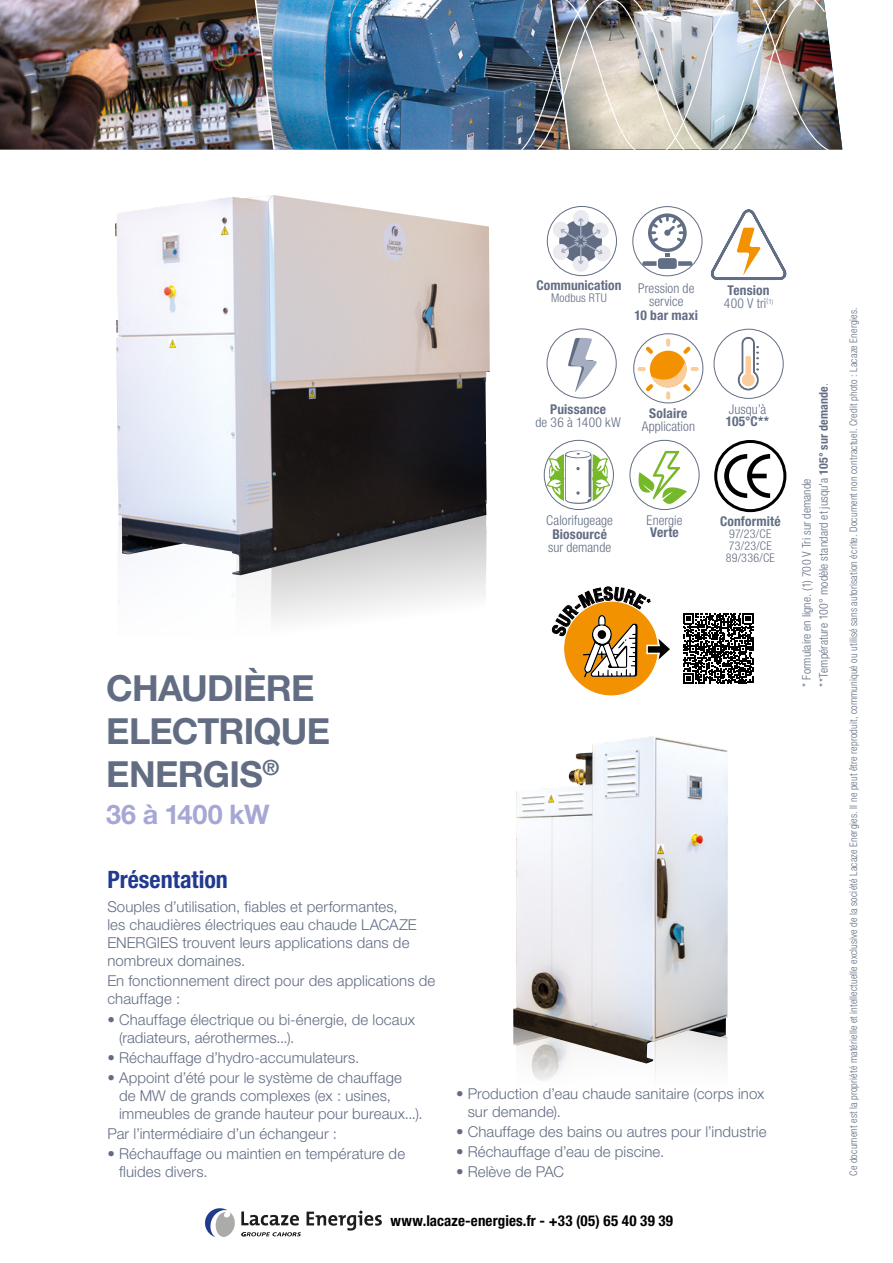
<style>
.page{position:relative;width:893px;height:1263px;background:#fff}
.page>*{position:absolute;margin:0;border:0;box-sizing:border-box;transform-origin:0 0}
._01-TITRE-Produit-CAP-gris{font:700 36px/43.2px "Helvetica Neue";letter-spacing:-.02em;color:#626d84}
.t1{font:700 27px "Helvetica Neue";letter-spacing:-.005em;color:#a6a7d4}
.Titre-texte-courant-bold-condensed{font:700 condensed 24px "Helvetica Neue";color:#213a8f}
.Texte-courant-G{font:300 15px/18px "Helvetica Neue";letter-spacing:.005em;color:#626d84}
.t2{font:700 condensed 15px "Helvetica Neue";letter-spacing:.01em;color:#000}
.Legende-picto{font:300 condensed 13.5px/12.8px "Helvetica Neue";letter-spacing:.005em;color:#626d84;text-align:center}
.Schemas-legende-centré{font:700 condensed 13.5px "Helvetica Neue";letter-spacing:.01em;color:#626d84}
.Legende-picto-2{font:700 condensed 13.5px/12.8px "Helvetica Neue";letter-spacing:.01em;color:#626d84}
.Schemas-legende{font:300 condensed 12px "Helvetica Neue";letter-spacing:.005em;color:#626d84}
.Schemas-legende-centré-2{font:300 condensed 12px "Helvetica Neue";letter-spacing:.02em;color:#626d84}
.t3{font:300 condensed 10.5px "Helvetica Neue";letter-spacing:.01em;color:#626d84}
.s1{font-weight:300}
.s2{font-weight:700}
</style>
<div class="page">
<svg style="left:307px;top:1210px;width:75px;height:20px"></svg>
<svg style="left:205px;top:1208px;width:96px;height:29px"></svg>
<img style="left:276px;top:0;width:232px;height:150px">
<img style="left:0;top:0;width:276px;height:150px">
<img style="left:815px;top:0;width:27px;height:150px">
<img style="left:508px;top:0;width:307px;height:150px">
<img style="left:115px;top:195px;width:375px;height:380px">
<svg style="left:716px;top:441px;width:69px;height:70px"></svg>
<div style="left:714px;top:440px;width:72px;height:72px;border:3px solid #000;border-radius:50%"></div>
<svg style="left:724px;top:454px;width:46px;height:44px"></svg>
<div style="left:714px;top:329px;width:70px;height:70px;border:1px solid #626d84;border-radius:50%"></div>
<svg style="left:738px;top:336px;width:21px;height:54px"></svg>
<div style="left:633px;top:333px;width:70px;height:70px;border:1px solid #626d84;border-radius:50%"></div>
<div style="left:650px;top:351px;width:36px;height:36px;background:#f39200;border-radius:50%"></div>
<svg style="left:666px;top:338px;width:4px;height:9px"></svg>
<svg style="left:638px;top:362px;width:61px;height:38px"></svg>
<svg style="left:646px;top:346px;width:7px;height:8px"></svg>
<svg style="left:683px;top:347px;width:8px;height:7px"></svg>
<svg style="left:710px;top:209px;width:77px;height:71px"></svg>
<div style="left:547px;top:328px;width:70px;height:70px;border:1px solid #626d84;border-radius:50%"></div>
<svg style="left:568px;top:338px;width:29px;height:54px"></svg>
<img style="left:531px;top:1063px;width:196px;height:18px">
<img style="left:513px;top:736px;width:215px;height:327px">
<div style="left:632px;top:206px;width:70px;height:70px;border:1px solid #626d84;border-radius:50%"></div>
<svg style="left:642px;top:213px;width:51px;height:56px"></svg>
<svg style="left:547px;top:206px;width:69px;height:70px"></svg>
<div style="left:547px;top:206px;width:70px;height:70px;border:1px solid #626d84;border-radius:50%"></div>
<svg style="left:552px;top:209px;width:59px;height:64px"></svg>
<div style="left:630px;top:440px;width:69px;height:70px;border:1px solid #626d84;border-radius:50%"></div>
<svg style="left:638px;top:451px;width:49px;height:54px"></svg>
<svg style="left:547px;top:450px;width:63px;height:54px"></svg>
<div style="left:544px;top:440px;width:70px;height:70px;border:1px solid #626d84;border-radius:50%"></div>
<svg style="left:683px;top:613px;width:70px;height:71px"></svg>
<div style="left:672px;top:606px;width:95px;height:86px;border:2px solid #fff;border-radius:15px"></div>
<div style="left:565px;top:602px;width:92px;height:93px;background:#f39200;border-radius:50%"></div>
<svg style="left:564px;top:601px;width:109px;height:76px"></svg>
<p class="Schemas-legende-centré" style="left:536px;top:277px;width:87px">Communication</p>
<p class="Schemas-legende-centré-2" style="left:551px;top:291px;width:57px">Modbus RTU</p>
<p class="Legende-picto" style="left:638px;top:282px;width:58px">Pression de service</p>
<p class="Schemas-legende-centré" style="left:634px;top:307px;width:65px">10 bar maxi</p>
<p class="Legende-picto-2" style="left:724px;top:284px;width:51px">Tension<br><span class="s1">400 V tri</span><sup>(</sup><sup>1)</sup></p>
<p class="Legende-picto" style="left:535px;top:403px;width:87px"><span class="s2">Puissance<br></span>de 36 à 1400 kW</p>
<p class="Legende-picto" style="left:642px;top:407px;width:55px"><span class="s2">Solaire<br></span>Application</p>
<p class="Legende-picto" style="left:726px;top:403px;width:45px;line-height:12px;text-align:left">Jusqu’à<br><span class="s2">105°C**</span></p>
<p class="Legende-picto" style="left:546px;top:514px;width:68px">Calorifugeage</p>
<p class="Legende-picto" style="left:548px;top:528px;width:65px"><span class="s2">Biosourcé </span>sur demande</p>
<p class="Legende-picto" style="left:646px;top:514px;width:38px;line-height:12px;text-align:left">Energie<br><span class="s2">Verte</span></p>
<p class="Schemas-legende-centré" style="left:720px;top:513px;width:62px">Conformité</p>
<p class="Schemas-legende-centré-2" style="left:729px;top:526px;width:44px">97/23/CE</p>
<p class="Schemas-legende-centré-2" style="left:729px;top:538px;width:45px">73/23/CE</p>
<p class="Schemas-legende-centré-2" style="left:726px;top:550px;width:51px">89/336/CE</p>
<p class="_01-TITRE-Produit-CAP-gris" style="left:106px;top:666px;width:225px">CHAUDIÈRE<br>ELECTRIQUE<br>ENERGIS<sup>®</sup></p>
<p class="t1" style="left:106px;top:797px;width:165px">36 à 1400 kW</p>
<p class="Titre-texte-courant-bold-condensed" style="left:107px;top:865px;width:122px">Présentation</p>
<p class="Texte-courant-G" style="left:107px;top:897px;width:311px">Souples d’utilisation, fiables et performantes, les chaudières électriques eau chaude LACAZE ENERGIES trouvent leurs applications dans de nombreux domaines.</p>
<p class="Texte-courant-G" style="left:107px;top:972px;width:329px">En fonctionnement direct pour des applications de chauffage :</p>
<p class="Texte-courant-G" style="left:119px;top:1010px;width:298px;text-indent:-12px">• Chauffage électrique ou bi-énergie, de locaux (radiateurs, aérothermes...).</p>
<p class="Texte-courant-G" style="left:107px;top:1048px;width:254px">• Réchauffage d’hydro-accumulateurs.</p>
<p class="Texte-courant-G" style="left:119px;top:1068px;width:305px;text-indent:-12px">• Appoint d’été pour le système de chauffage<br>de MW de grands complexes (ex : usines, immeubles de grande hauteur pour bureaux...).</p>
<p class="Texte-courant-G" style="left:107px;top:1124px;width:231px">Par l’intermédiaire d’un échangeur :</p>
<p class="Texte-courant-G" style="left:119px;top:1144px;width:288px;text-indent:-12px">• Réchauffage ou maintien en température de fluides divers.</p>
<p class="Texte-courant-G" style="left:468px;top:1084px;width:298px;text-indent:-12px">• Production d’eau chaude sanitaire (corps inox sur demande).</p>
<p class="Texte-courant-G" style="left:456px;top:1122px;width:312px">• Chauffage des bains ou autres pour l’industrie</p>
<p class="Texte-courant-G" style="left:456px;top:1142px;width:210px">• Réchauffage d’eau de piscine.</p>
<p class="Texte-courant-G" style="left:456px;top:1162px;width:110px">• Relève de PAC</p>
<p class="t2" style="left:390px;top:1212px;width:284px">www.lacaze-energies.fr - +33 (05) 65 40 39 39</p>
<p class="Schemas-legende" style="left:816px;top:686px;width:305px;rotate:-90deg">**Température 100° modèle standard et jusqu'a <span class="s2">105° sur demande</span>.</p>
<p class="Schemas-legende" style="left:799px;top:686px;width:209px;rotate:-90deg">* Formulaire en ligne. (1) 700 V Tri sur demande</p>
<p class="t3" style="left:847px;top:1176px;width:870px;rotate:-90deg">Ce document est la propriété matérielle et intellectuelle exclusive de la société Lacaze Energies. Il ne peut être reproduit, communiqué ou utilisé sans autorisation écrite. Document non contractuel. Credit photo : Lacaze Energies.</p>
</div>
